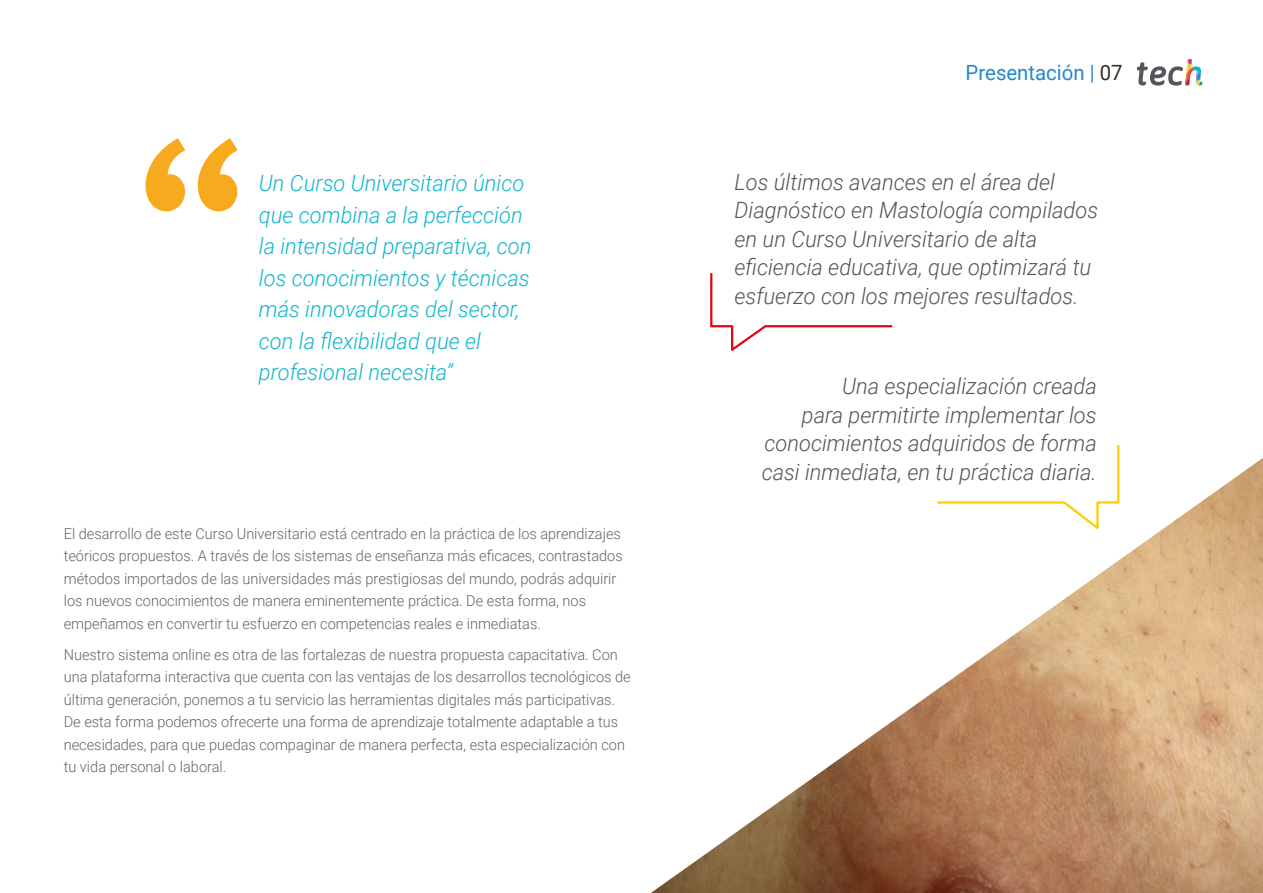
<style>
.page{position:relative;width:1263px;height:893px;background:#fff}
.page>*{position:absolute;margin:0;border:0;box-sizing:border-box;transform-origin:0 0}
.t1{font:italic 300 22.5px/28.5px "Roboto";color:#52555b;text-align:right}
.t2{font:italic 300 22.5px/31.5px "Roboto";color:#0fb6cf}
.t3{font:21px "Roboto";color:#2488c9}
.t4{font:300 15px/22.5px "Roboto";color:#61646a}
.s1{color:#312e20}
</style>
<div class="page">
<svg style="left:145px;top:138px;width:93px;height:73px"></svg>
<svg style="left:710px;top:273px;width:183px;height:78px"></svg>
<img style="left:651px;top:458px;width:612px;height:435px">
<svg style="left:1137px;top:59px;width:65px;height:27px"></svg>
<h1 class="t2" style="left:259px;top:167px;width:274px">Un Curso Universitario único que combina a la perfección la intensidad preparativa, con los conocimientos y técnicas más innovadoras del sector, con la flexibilidad que el profesional necesita”</h1>
<p class="t4" style="left:64px;top:521px;width:560px">El desarrollo de este Curso Universitario está centrado en la práctica de los aprendizajes teóricos propuestos. A través de los sistemas de enseñanza más eficaces, contrastados métodos importados de las universidades más prestigiosas del mundo, podrás adquirir los nuevos conocimientos de manera eminentemente práctica. De esta forma, nos empeñamos en convertir tu esfuerzo en competencias reales e inmediatas.</p>
<p class="t4" style="left:64px;top:642px;width:568px">Nuestro sistema online es otra de las fortalezas de nuestra propuesta capacitativa. Con una plataforma interactiva que cuenta con las ventajas de los desarrollos tecnológicos de última generación, ponemos a tu servicio las herramientas digitales más participativas.<br>De esta forma podemos ofrecerte una forma de aprendizaje totalmente adaptable a tus necesidades, para que puedas compaginar de manera perfecta, esta especialización con tu vida personal o laboral.</p>
<h2 class="t3" style="left:966px;top:57px;width:159px">Presentación | <span class="s1">07</span></h2>
<h1 class="t1" style="left:735px;top:167px;width:365px;text-align:left">Los últimos avances en el área del Diagnóstico en Mastología compilados en un Curso Universitario de alta eficiencia educativa, que optimizará tu esfuerzo con los mejores resultados.</h1>
<h1 class="t1" style="left:762px;top:371px;width:337px">Una especialización creada<br>para permitirte implementar los conocimientos adquiridos de forma casi inmediata, en tu práctica diaria.</h1>
</div>
